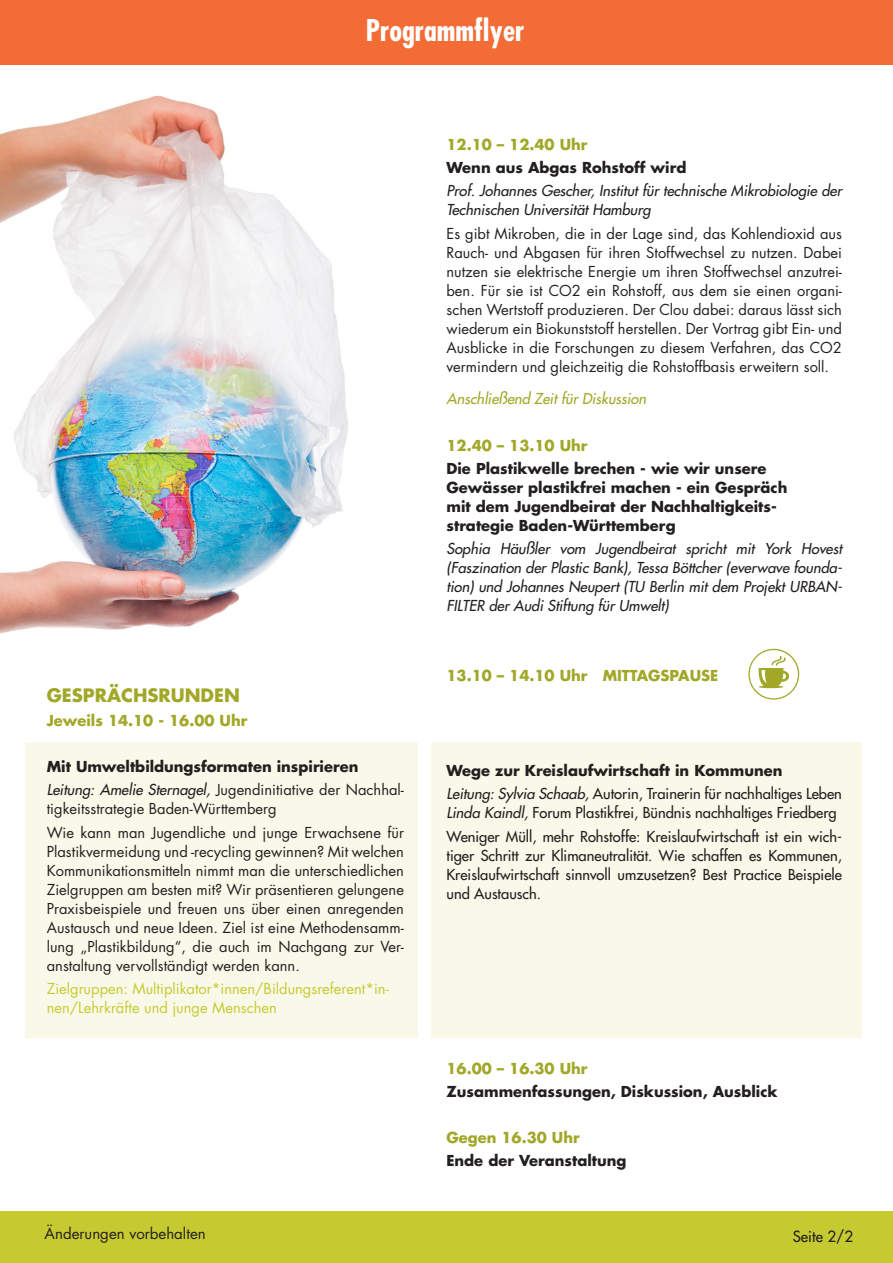
<style>
.page{position:relative;width:893px;height:1263px;background:#fff}
.page>*{position:absolute;margin:0;border:0;box-sizing:border-box;transform-origin:0 0}
.t1{font:700 condensed 29.25px "Futura Std";color:#fff}
.t2{font:700 18px "Futura Std";color:#a1a726}
.t3{font:15px "Futura Std";color:#231f20}
.t4{font:500 15px "Futura Std";color:#231f20}
.t5{font:14.7px/19px "Futura Std";color:#231f20;text-align:justify}
.t6{font:500 14.7px/19px "Futura Std";color:#231f20}
.t7{font:700 14.7px/19px "Futura Std";color:#231f20}
.t8{font:italic 500 14.7px/19px "Futura Std";color:#231f20}
.t9{font:700 14.7px "Futura Std";color:#a1a726}
.t10{font:14.7px/19px "Futura Std";color:#c6ca31}
.t11{font:italic 500 14.7px "Futura Std";color:#a1a726}
.s1{font-weight:500;font-style:italic}
.s2{font-style:italic}
</style>
<div class="page">
<div style="left:26px;top:742px;width:392px;height:295px;background:#f9f9ea"></div>
<div style="left:432px;top:742px;width:430px;height:295px;background:#f9f9ea"></div>
<div style="left:0;top:0;width:893px;height:65px;background:#f36c35"></div>
<svg style="left:758px;top:656px;width:32px;height:32px"></svg>
<div style="left:748px;top:649px;width:51px;height:51px;border:1px solid #a1a726;border-radius:50%"></div>
<div style="left:0;top:1211px;width:893px;height:52px;background:#c6ca31"></div>
<img style="left:0;top:95px;width:348px;height:539px">
<p class="t1" style="left:366px;top:1px;width:160px">Programmflyer</p>
<p class="t1" style="left:366px;top:12px;width:160px">Programmflyer</p>
<p class="t9" style="left:446px;top:135px;width:143px">12.10 – 12.40 Uhr</p>
<p class="t7" style="left:446px;top:158px;width:241px">Wenn aus Abgas Rohstoff wird</p>
<p class="t8" style="left:446px;top:182px;width:397px">Prof. Johannes Gescher, Institut für technische Mikrobiologie der<br>Technischen Universität Hamburg</p>
<p class="t5" style="left:446px;top:224px;width:397px">Es gibt Mikroben, die in der Lage sind, das Kohlendioxid aus Rauch- und Abgasen für ihren Stoffwechsel zu nutzen. Dabei nutzen sie elektrische Energie um ihren Stoffwechsel anzutrei&shy;ben. Für sie ist CO2 ein Rohstoff, aus dem sie einen organi&shy;schen Wertstoff produzieren. Der Clou dabei: daraus lässt sich wiederum ein Biokunststoff herstellen. Der Vortrag gibt Ein- und Ausblicke in die Forschungen zu diesem Verfahren, das CO2 vermindern und gleichzeitig die Rohstoffbasis erweitern soll.</p>
<p class="t11" style="left:446px;top:389px;width:201px">Anschließend Zeit für Diskussion</p>
<p class="t9" style="left:446px;top:435px;width:143px">12.40 – 13.10 Uhr</p>
<p class="t7" style="left:446px;top:458px;width:342px">Die Plastikwelle brechen - wie wir unsere Gewässer plastikfrei machen - ein Gespräch mit dem Jugendbeirat der Nachhaltigkeits&shy;strategie Baden-Württemberg</p>
<p class="t8" style="left:446px;top:539px;width:397px;text-align:justify">Sophia Häußler vom Jugendbeirat spricht mit York Hovest (Faszination der Plastic Bank), Tessa Böttcher (everwave founda&shy;tion) und Johannes Neupert (TU Berlin mit dem Projekt URBAN-FILTER der Audi Stiftung für Umwelt)</p>
<p class="t2" style="left:47px;top:684px;width:195px">GESPRÄCHSRUNDEN</p>
<p class="t9" style="left:47px;top:710px;width:202px">Jeweils 14.10 - 16.00 Uhr</p>
<p class="t7" style="left:47px;top:757px;width:313px">Mit Umweltbildungsformaten inspirieren</p>
<p class="t5" style="left:47px;top:780px;width:359px"><span class="s1">Leitung: Amelie Sternagel,</span> Jugendinitiative der Nachhal&shy;tigkeitsstrategie Baden-Württemberg</p>
<p class="t5" style="left:47px;top:823px;width:359px">Wie kann man Jugendliche und junge Erwachsene für Plastikvermeidung und -recycling gewinnen? Mit welchen Kommunikationsmitteln nimmt man die unterschiedlichen Zielgruppen am besten mit? Wir präsentieren gelungene Praxisbeispiele und freuen uns über einen anregenden Austausch und neue Ideen. Ziel ist eine Methodensamm&shy;lung „Plastikbildung“, die auch im Nachgang zur Ver&shy;anstaltung vervollständigt werden kann.</p>
<p class="t10" style="left:47px;top:979px;width:343px">Zielgruppen: Multiplikator*innen/Bildungsreferent*in&shy;nen/Lehrkräfte und junge Menschen</p>
<p class="t9" style="left:446px;top:666px;width:273px">13.10 – 14.10 Uhr MITTAGSPAUSE</p>
<p class="t7" style="left:446px;top:761px;width:337px">Wege zur Kreislaufwirtschaft in Kommunen</p>
<p class="t6" style="left:446px;top:784px;width:397px"><span class="s2">Leitung: Sylvia Schaab,</span> Autorin, Trainerin für nachhaltiges Leben<br><span class="s2">Linda Kaindl,</span> Forum Plastikfrei, Bündnis nachhaltiges Friedberg</p>
<p class="t6" style="left:446px;top:827px;width:397px;text-align:justify">Weniger Müll, mehr Rohstoffe: Kreislaufwirtschaft ist ein wich&shy;tiger Schritt zur Klimaneutralität. Wie schaffen es Kommunen, Kreislaufwirtschaft sinnvoll umzusetzen? Best Practice Beispiele und Austausch.</p>
<p class="t9" style="left:446px;top:1058px;width:143px">16.00 – 16.30 Uhr</p>
<p class="t7" style="left:446px;top:1081px;width:333px">Zusammenfassungen, Diskussion, Ausblick</p>
<p class="t9" style="left:446px;top:1128px;width:135px">Gegen 16.30 Uhr</p>
<p class="t7" style="left:446px;top:1151px;width:181px">Ende der Veranstaltung</p>
<p class="t3" style="left:45px;top:1223px;width:163px">Änderungen vorbehalten</p>
<p class="t4" style="left:793px;top:1227px;width:62px">Seite 2/2</p>
</div>
